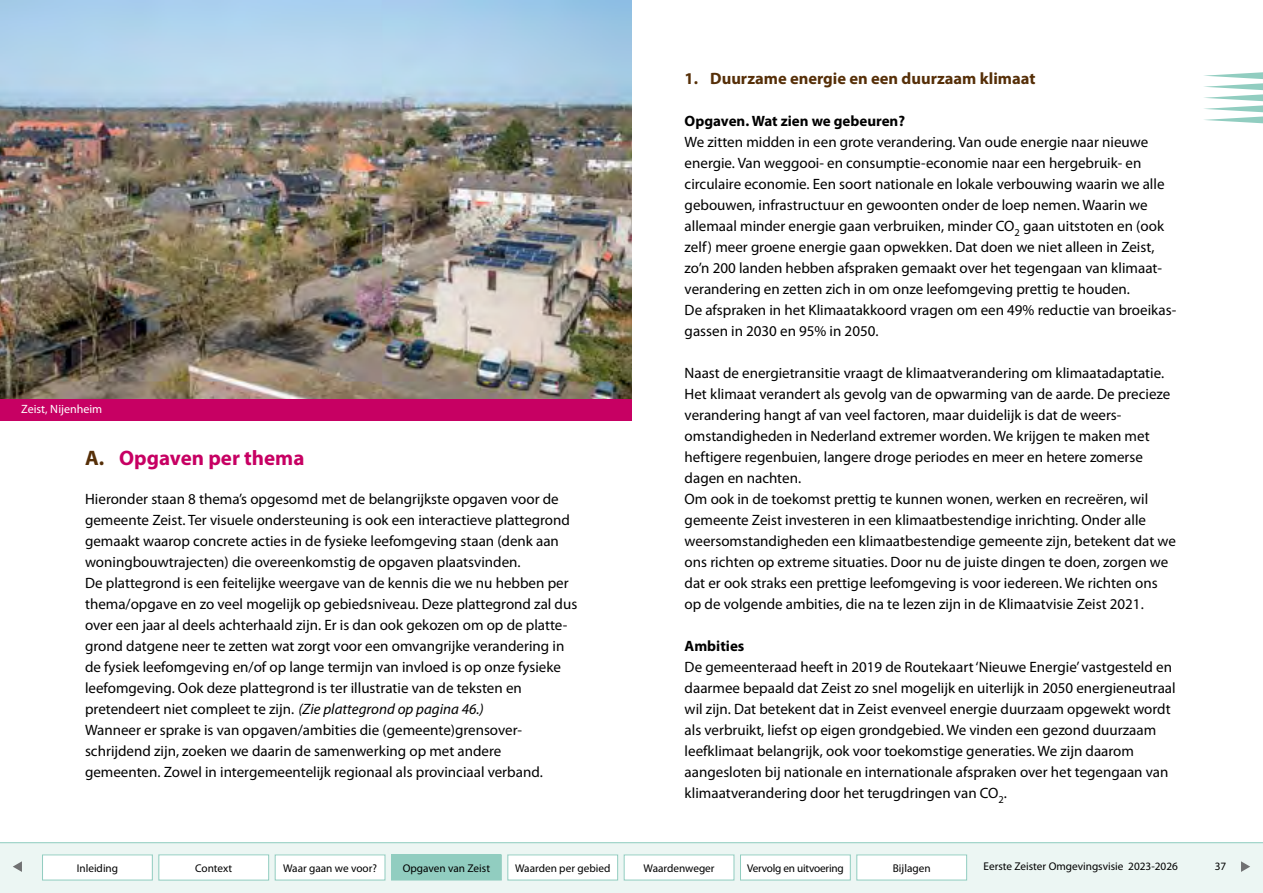
<style>
.page{position:relative;width:1263px;height:893px;background:#fff}
.page>*{position:absolute;margin:0;border:0;box-sizing:border-box;transform-origin:0 0}
.H2__Kop_2{font:700 21px "Myriad Pro";color:#c70063}
.P__Kop_3_zonder_blo{font:700 16.5px "Myriad Pro";color:#562f08}
.P__Platte_tekst{font:15px/21px "Myriad Pro";color:#000}
.P__Plat_Vet{font:700 15px "Myriad Pro";color:#000}
.P__Bijschrift_WIT{font:12px "Myriad Pro";color:#fff}
.t1{font:11.25px "Myriad Pro";color:#000}
.t2{font:11.25px "Myriad Pro";letter-spacing:-.02em;color:#000}
.s1{color:#562f08}
.s2{font-style:italic}
</style>
<div class="page">
<svg style="left:1204px;top:72px;width:59px;height:51px"></svg>
<img style="left:0;top:0;width:631px;height:399px">
<div style="left:0;top:399px;width:631px;height:21px;background:#c70063"></div>
<svg style="left:0;top:842px;width:1263px;height:51px;background:#e7f4f0"></svg>
<div style="left:43px;top:855px;width:109px;height:25px;background:#fff"></div>
<div style="left:42px;top:854px;width:111px;height:26px;border:1px solid #91cdc0"></div>
<div style="left:159px;top:855px;width:110px;height:25px;background:#fff"></div>
<div style="left:158px;top:854px;width:111px;height:26px;border:1px solid #91cdc0"></div>
<div style="left:275px;top:855px;width:110px;height:25px;background:#fff"></div>
<div style="left:275px;top:854px;width:110px;height:26px;border:1px solid #91cdc0"></div>
<div style="left:391px;top:855px;width:110px;height:25px;background:#91cdc0"></div>
<div style="left:391px;top:854px;width:111px;height:26px;border:1px solid #91cdc0"></div>
<div style="left:508px;top:855px;width:110px;height:25px;background:#fff"></div>
<div style="left:507px;top:854px;width:111px;height:26px;border:1px solid #91cdc0"></div>
<div style="left:624px;top:855px;width:110px;height:25px;background:#fff"></div>
<div style="left:624px;top:854px;width:110px;height:26px;border:1px solid #91cdc0"></div>
<div style="left:740px;top:855px;width:110px;height:25px;background:#fff"></div>
<div style="left:740px;top:854px;width:111px;height:26px;border:1px solid #91cdc0"></div>
<div style="left:857px;top:855px;width:110px;height:25px;background:#fff"></div>
<div style="left:856px;top:854px;width:111px;height:26px;border:1px solid #91cdc0"></div>
<svg style="left:13px;top:861px;width:9px;height:11px"></svg>
<svg style="left:1241px;top:861px;width:9px;height:11px"></svg>
<p class="P__Bijschrift_WIT" style="left:21px;top:403px;width:82px">Zeist, Nijenheim</p>
<h2 class="H2__Kop_2" style="left:85px;top:446px;width:221px"><span class="s1">A.</span> Opgaven per thema</h2>
<p class="P__Platte_tekst" style="left:85px;top:489px;width:494px">Hieronder staan 8 thema’s opgesomd met de belangrijkste opgaven voor de gemeente Zeist. Ter visuele ondersteuning is ook een interactieve plattegrond gemaakt waarop concrete acties in de fysieke leefomgeving staan (denk aan woningbouwtrajecten) die overeenkomstig de opgaven plaatsvinden.<br>De plattegrond is een feitelijke weergave van de kennis die we nu hebben per thema/opgave en zo veel mogelijk op gebiedsniveau. Deze plattegrond zal dus over een jaar al deels achterhaald zijn. Er is dan ook gekozen om op de platte&shy;grond datgene neer te zetten wat zorgt voor een omvangrijke verandering in de fysiek leefomgeving en/of op lange termijn van invloed is op onze fysieke leefomgeving. Ook deze plattegrond is ter illustratie van de teksten en pretendeert niet compleet te zijn. <span class="s2">(Zie plattegrond op pagina 46.)</span></p>
<p class="P__Platte_tekst" style="left:85px;top:720px;width:459px">Wanneer er sprake is van opgaven/ambities die (gemeente)grensover&shy;schrijdend zijn, zoeken we daarin de samenwerking op met andere gemeenten. Zowel in intergemeentelijk regionaal als provinciaal verband.</p>
<p class="P__Kop_3_zonder_blo" style="left:685px;top:69px;width:352px">1. Duurzame energie en een duurzaam klimaat</p>
<p class="P__Plat_Vet" style="left:685px;top:113px;width:222px">Opgaven. Wat zien we gebeuren?</p>
<p class="P__Platte_tekst" style="left:685px;top:132px;width:492px">We zitten midden in een grote verandering. Van oude energie naar nieuwe energie. Van weggooi- en consumptie-economie naar een hergebruik- en circulaire economie. Een soort nationale en lokale verbouwing waarin we alle gebouwen, infrastructuur en gewoonten onder de loep nemen. Waarin we allemaal minder energie gaan verbruiken, minder CO<sub>2</sub> gaan uitstoten en (ook zelf) meer groene energie gaan opwekken. Dat doen we niet alleen in Zeist, zo’n 200 landen hebben afspraken gemaakt over het tegengaan van klimaat&shy;verandering en zetten zich in om onze leefomgeving prettig te houden.<br>De afspraken in het Klimaatakkoord vragen om een 49% reductie van broeikas&shy;gassen in 2030 en 95% in 2050.</p>
<p class="P__Platte_tekst" style="left:685px;top:363px;width:487px">Naast de energietransitie vraagt de klimaatverandering om klimaatadaptatie.<br>Het klimaat verandert als gevolg van de opwarming van de aarde. De precieze verandering hangt af van veel factoren, maar duidelijk is dat de weers&shy;omstandigheden in Nederland extremer worden. We krijgen te maken met heftigere regenbuien, langere droge periodes en meer en hetere zomerse dagen en nachten.</p>
<p class="P__Platte_tekst" style="left:685px;top:489px;width:493px">Om ook in de toekomst prettig te kunnen wonen, werken en recreëren, wil gemeente Zeist investeren in een klimaatbestendige inrichting. Onder alle weersomstandigheden een klimaatbestendige gemeente zijn, betekent dat we ons richten op extreme situaties. Door nu de juiste dingen te doen, zorgen we dat er ook straks een prettige leefomgeving is voor iedereen. We richten ons op de volgende ambities, die na te lezen zijn in de Klimaatvisie Zeist 2021.</p>
<p class="P__Plat_Vet" style="left:685px;top:638px;width:61px">Ambities</p>
<p class="P__Platte_tekst" style="left:685px;top:657px;width:493px">De gemeenteraad heeft in 2019 de Routekaart ‘Nieuwe Energie’ vastgesteld en daarmee bepaald dat Zeist zo snel mogelijk en uiterlijk in 2050 energieneutraal wil zijn. Dat betekent dat in Zeist evenveel energie duurzaam opgewekt wordt als verbruikt, liefst op eigen grondgebied. We vinden een gezond duurzaam leefklimaat belangrijk, ook voor toekomstige generaties. We zijn daarom aangesloten bij nationale en internationale afspraken over het tegengaan van klimaatverandering door het terugdringen van CO<sub>2</sub>.</p>
<p class="t1" style="left:77px;top:862px;width:43px">Inleiding</p>
<p class="t1" style="left:195px;top:862px;width:39px">Context</p>
<p class="t1" style="left:283px;top:862px;width:95px">Waar gaan we voor?</p>
<p class="t1" style="left:403px;top:862px;width:89px">Opgaven van Zeist</p>
<p class="t1" style="left:515px;top:862px;width:97px">Waarden per gebied</p>
<p class="t1" style="left:643px;top:862px;width:73px">Waardenweger</p>
<p class="t2" style="left:747px;top:862px;width:98px">Vervolg en uitvoering</p>
<p class="t1" style="left:893px;top:862px;width:39px">Bijlagen</p>
<p class="t1" style="left:983px;top:860px;width:196px">Eerste Zeister Omgevingsvisie 2023-2026</p>
<p class="t1" style="left:1215px;top:860px;width:13px">37</p>
</div>
